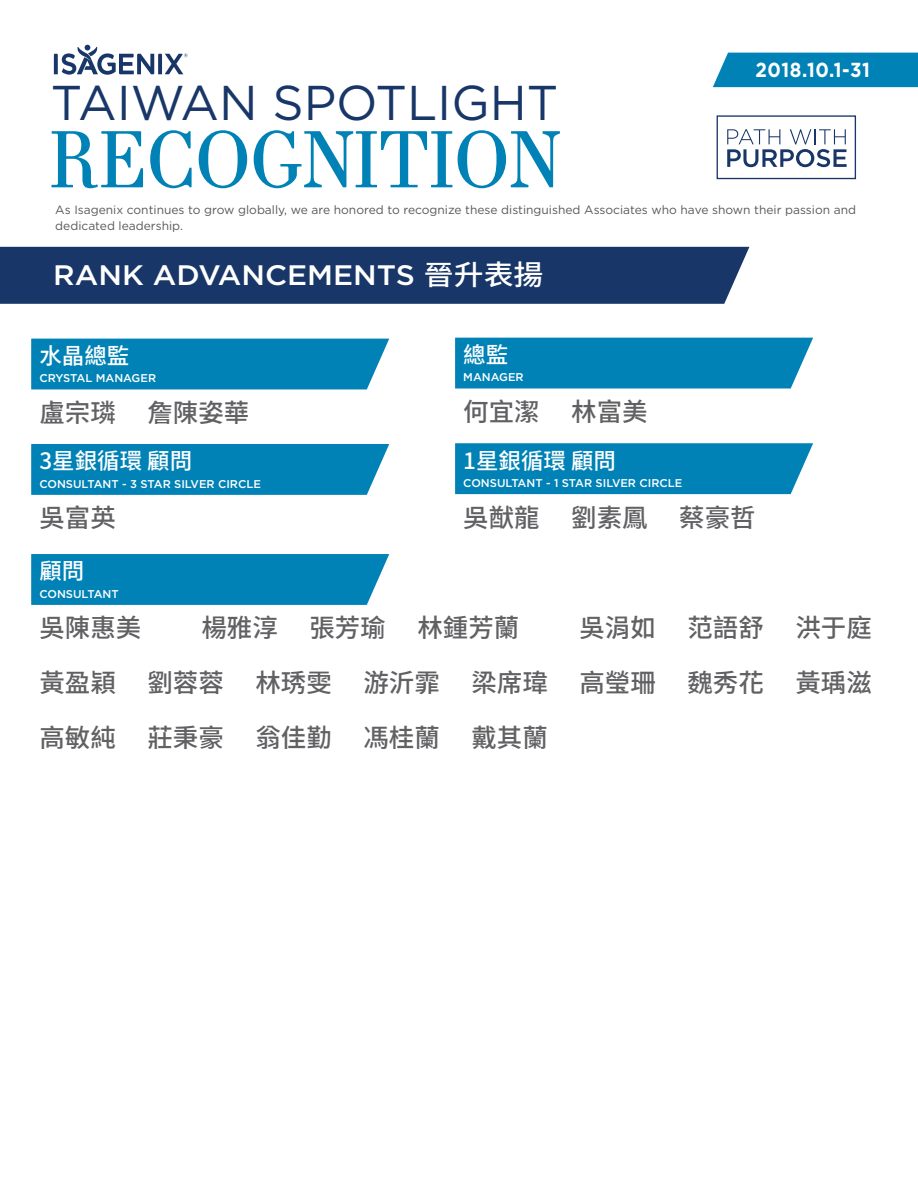
<style>
.page{position:relative;width:918px;height:1188px;background:#fff}
.page>*{position:absolute;margin:0;border:0;box-sizing:border-box;transform-origin:0 0}
.t1{font:78px "Essonnes Text";color:#0082b6;scale:.91 1}
.t2{font:48.75px "Gotham";color:#183667}
.t3{font:500 28.2px "Gotham";color:#fff;scale:1.06 1}
.t4{font:500 25.5px/55.1px "Noto Sans CJ Ktc";color:#616164;text-align:justify}
.t5{font:500 22.5px "Noto Sans CJ Ktc";color:#fff}
.t6{font:700 20.25px "Gotham";letter-spacing:.03em;color:#fff;scale:.91 1}
.t7{font:12px/16.5px "Gotham";color:#57585a}
.t8{font:500 11.25px "Gotham";color:#fff}
.s1{font-family:"Noto Sans CJ Ktc"}
</style>
<div class="page">
<div style="left:713px;top:53px;width:205px;height:34px;background:#0082b6"></div>
<svg style="left:54px;top:45px;width:134px;height:30px"></svg>
<svg style="left:716px;top:115px;width:141px;height:65px"></svg>
<div style="left:31px;top:339px;width:358px;height:50px;background:#0082b6"></div>
<svg style="left:31px;top:554px;width:358px;height:51px"></svg>
<div style="left:455px;top:338px;width:358px;height:51px;background:#0082b6"></div>
<div style="left:31px;top:444px;width:358px;height:51px;background:#0082b6"></div>
<div style="left:455px;top:443px;width:358px;height:51px;background:#0082b6"></div>
<div style="left:0;top:247px;width:749px;height:57px;background:#183667"></div>
<h2 class="t2" style="left:51px;top:72px;width:509px">TAIWAN SPOTLIGHT</h2>
<h1 class="t1" style="left:50px;top:103px;width:563px">RECOGNITION</h1>
<h3 class="t6" style="left:756px;top:57px;width:127px">2018.10.1-31</h3>
<p class="t7" style="left:55px;top:201px;width:802px">As Isagenix continues to grow globally, we are honored to recognize these distinguished Associates who have shown their passion and dedicated leadership.</p>
<h3 class="t3" style="left:53px;top:256px;width:464px">RANK ADVANCEMENTS <span class="s1">晉升表揚</span></h3>
<h3 class="t5" style="left:39px;top:343px;width:92px">水晶總監</h3>
<p class="t8" style="left:39px;top:371px;width:118px">CRYSTAL MANAGER</p>
<h3 class="t5" style="left:463px;top:342px;width:46px">總監</h3>
<p class="t8" style="left:463px;top:370px;width:62px">MANAGER</p>
<h3 class="t4" style="left:39px;top:386px;width:212px">盧宗璘 詹陳姿華</h3>
<h3 class="t4" style="left:463px;top:385px;width:186px">何宜潔 林富美</h3>
<h3 class="t5" style="left:39px;top:449px;width:154px">3星銀循環顧問</h3>
<p class="t8" style="left:39px;top:476px;width:223px">CONSULTANT - 3 STAR SILVER CIRCLE</p>
<h3 class="t5" style="left:463px;top:448px;width:154px">1星銀循環顧問</h3>
<p class="t8" style="left:463px;top:475px;width:221px">CONSULTANT - 1 STAR SILVER CIRCLE</p>
<h3 class="t4" style="left:39px;top:491px;width:78px">吳富英</h3>
<h3 class="t4" style="left:463px;top:490px;width:294px">吳猷龍 劉素鳳 蔡豪哲</h3>
<h3 class="t5" style="left:39px;top:559px;width:46px">顧問</h3>
<p class="t8" style="left:39px;top:586px;width:81px">CONSULTANT</p>
<h3 class="t4" style="left:39px;top:601px;width:834px;text-indent:540px">吳涓如 范語舒 洪于庭黃盈穎 劉蓉蓉 林琇雯 游沂霏 梁席瑋 高瑩珊 魏秀花 黃瑀滋高敏純 莊秉豪 翁佳勤 馮桂蘭 戴其蘭</h3>
<h3 class="t4" style="left:39px;top:601px;width:104px">吳陳惠美</h3>
<h3 class="t4" style="left:201px;top:601px;width:320px">楊雅淳 張芳瑜 林鍾芳蘭</h3>
</div>
